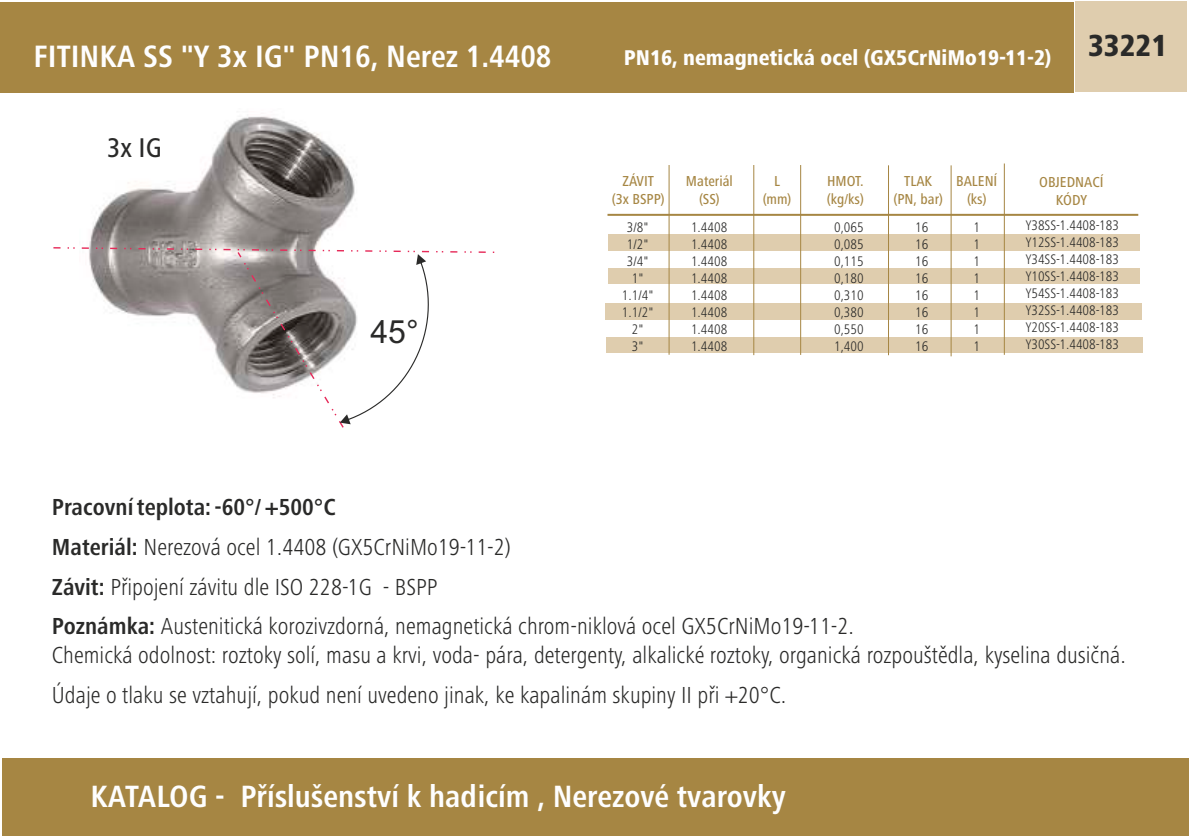
<style>
.page{position:relative;width:1191px;height:840px;background:#fff}
.page>*{position:absolute;margin:0;border:0;box-sizing:border-box;transform-origin:0 0}
.t1{font:700 condensed 32px "Frutiger Next Pro";color:#fefefe}
.t2{font:32px "Arial";color:#2a2a29}
.t3{font:700 condensed 31.8px "Frutiger Next Pro";color:#fefefe}
.t4{font:800 condensed 31.6px "Frutiger Next Pro";color:#2a2a29}
.t5{font:500 condensed 28px "Frutiger Next Pro";color:#2a2a29}
.t6{font:300 condensed 24px/39.8px "Frutiger Next Pro";color:#2a2a29}
.t7{font:700 condensed 24px "Frutiger Next Pro";color:#2a2a29}
.t8{font:800 condensed 22px "Frutiger Next Pro";color:#fefefe}
.t9{font:500 condensed 15px/17.6px "Frutiger Next Pro";color:#a68643;text-align:center}
.t10{font:300 condensed 14.4px/17px "Frutiger Next Pro";color:#2a2a29;text-align:justify}
.s1{font-weight:700}
</style>
<div class="page">
<img style="left:89px;top:116px;width:266px;height:130px">
<div style="left:606px;top:337px;width:536px;height:15px;background:#dfcdae"></div>
<div style="left:605px;top:303px;width:536px;height:16px;background:#dfcdae"></div>
<div style="left:608px;top:268px;width:532px;height:15px;background:#dfcdae"></div>
<div style="left:2px;top:757px;width:1187px;height:78px;background:#a68643"></div>
<div style="left:0;top:3px;width:1074px;height:90px;background:#a68643"></div>
<hr style="left:607px;top:214px;width:531px;height:2px;background:#a68643">
<div style="left:608px;top:234px;width:531px;height:16px;background:#dfcdae"></div>
<hr style="left:950px;top:165px;width:1px;height:191px;background:#a68643">
<hr style="left:888px;top:165px;width:1px;height:190px;background:#a68643">
<hr style="left:1003px;top:163px;width:1px;height:191px;background:#a68643">
<div style="left:1075px;top:1px;width:112px;height:91px;background:#dfcdae"></div>
<hr style="left:800px;top:165px;width:1px;height:190px;background:#a68643">
<hr style="left:753px;top:165px;width:1px;height:190px;background:#a68643">
<hr style="left:668px;top:165px;width:1px;height:189px;background:#a68643">
<svg style="left:53px;top:246px;width:442px;height:182px"></svg>
<h1 class="t1" style="left:34px;top:44px;width:519px">FITINKA SS "Y 3x IG" PN16, Nerez 1.4408</h1>
<p class="t8" style="left:624px;top:49px;width:429px">PN16, nemagnetická ocel (GX5CrNiMo19-11-2)</p>
<p class="t5" style="left:107px;top:137px;width:56px">3x IG</p>
<h3 class="t4" style="left:1088px;top:33px;width:81px">33221</h3>
<h1 class="t2" style="left:370px;top:320px;width:50px">45°</h1>
<p class="t7" style="left:52px;top:497px;width:285px">Pracovní teplota: -60°/ +500°C</p>
<p class="t6" style="left:52px;top:529px;width:460px"><span class="s1">Materiál:</span> Nerezová ocel 1.4408 (GX5CrNiMo19-11-2)</p>
<p class="t9" style="left:612px;top:174px;width:54px">ZÁVIT<br>(3x BSPP)</p>
<p class="t9" style="left:893px;top:174px;width:51px">TLAK (PN, bar)</p>
<p class="t9" style="left:686px;top:174px;width:48px">Materiál (SS)</p>
<p class="t9" style="left:827px;top:174px;width:38px;text-align:left">HMOT. (kg/ks)</p>
<p class="t9" style="left:762px;top:174px;width:30px">L (mm)</p>
<p class="t9" style="left:956px;top:174px;width:43px">BALENÍ (ks)</p>
<p class="t9" style="left:1039px;top:175px;width:66px">OBJEDNACÍ<br>KÓDY</p>
<p class="t10" style="left:622px;top:220px;width:33px;text-align:center">3/8"<br>1/2"<br>3/4"<br>1"<br>1.1/4"<br>1.1/2"<br>2"<br>3"</p>
<p class="t10" style="left:691px;top:220px;width:38px">1.4408<br>1.4408<br>1.4408<br>1.4408<br>1.4408<br>1.4408<br>1.4408<br>1.4408</p>
<p class="t10" style="left:915px;top:220px;width:15px">16<br>16<br>16<br>16<br>16<br>16<br>16<br>16</p>
<p class="t10" style="left:973px;top:220px;width:8px">1<br>1<br>1<br>1<br>1<br>1<br>1<br>1</p>
<p class="t10" style="left:834px;top:220px;width:31px">0,065<br>0,085<br>0,115<br>0,180<br>0,310<br>0,380<br>0,550<br>1,400</p>
<p class="t10" style="left:1025px;top:218px;width:95px">Y38SS-1.4408-183<br>Y12SS-1.4408-183<br>Y34SS-1.4408-183<br>Y10SS-1.4408-183<br>Y54SS-1.4408-183<br>Y32SS-1.4408-183<br>Y20SS-1.4408-183<br>Y30SS-1.4408-183</p>
<p class="t6" style="left:52px;top:569px;width:803px"><span class="s1">Závit:</span> Připojení závitu dle ISO 228-1G - BSPP<br><span class="s1">Poznámka:</span> Austenitická korozivzdorná, nemagnetická chrom-niklová ocel GX5CrNiMo19-11-2.</p>
<p class="t6" style="left:52px;top:637px;width:1075px">Chemická odolnost: roztoky solí, masu a krvi, voda- pára, detergenty, alkalické roztoky, organická rozpouštědla, kyselina dusičná.</p>
<p class="t6" style="left:52px;top:677px;width:736px">Údaje o tlaku se vztahují, pokud není uvedeno jinak, ke kapalinám skupiny II při +20°C.</p>
<h2 class="t3" style="left:90px;top:783px;width:697px">KATALOG - Příslušenství k hadicím , Nerezové tvarovky</h2>
</div>
